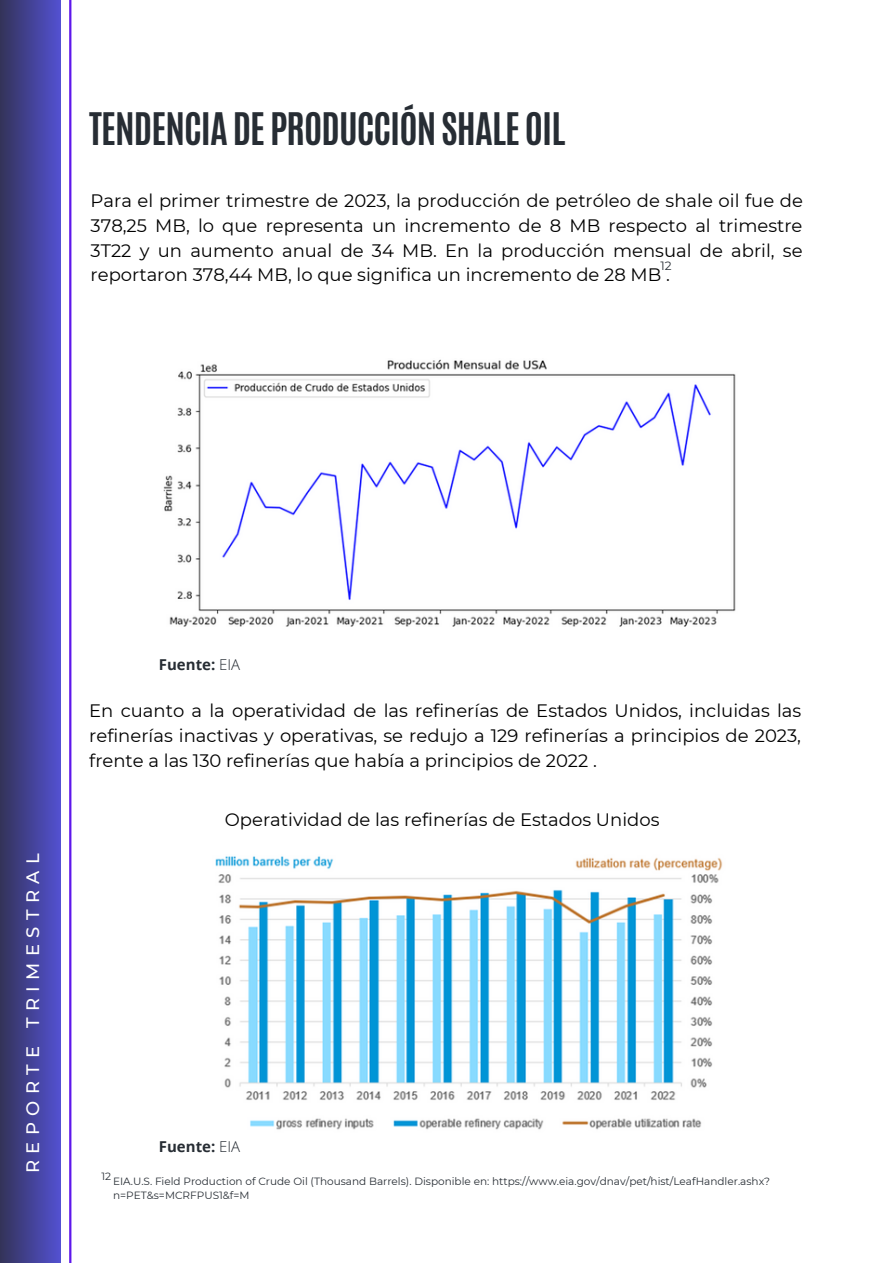
<style>
.page{position:relative;width:893px;height:1264px;background:#fff}
.page>*{position:absolute;margin:0;border:0;box-sizing:border-box;transform-origin:0 0}
.t1{font:700 37.5px "Antonio";letter-spacing:-.025em;color:#272d34}
.t2{font:18px/24.8px "Montserrat";color:#000;text-align:justify}
.t3{font:500 18px "Montserrat";letter-spacing:.355em;color:#fff}
.t4{font:700 15px "Open Sans";color:#272d34}
.t5{font:12px "Montserrat";color:#272d34}
.t6{font:10.5px/14px "Montserrat";color:#272d34}
.s1{font-weight:300}
</style>
<div class="page">
<hr style="left:69px;top:0;width:2px;height:1262px;background:#5e17eb">
<div style="left:0;top:0;width:61px;height:1262px;background:linear-gradient(to right,#343359,#5351d2)"></div>
<img style="left:163px;top:359px;width:573px;height:268px">
<img style="left:215px;top:856px;width:508px;height:274px">
<p class="t1" style="left:89px;top:102px;width:477px">TENDENCIA DE PRODUCCIÓN SHALE OIL</p>
<p class="t2" style="left:91px;top:188px;width:713px">Para el primer trimestre de 2023, la producción de petróleo de shale oil fue de 378,25 MB, lo que representa un incremento de 8 MB respecto al trimestre 3T22 y un aumento anual de 34 MB. En la producción mensual de abril, se reportaron 378,44 MB, lo que significa un incremento de 28 MB .</p>
<p class="t5" style="left:660px;top:258px;width:13px">12</p>
<p class="t3" style="left:22px;top:1173px;width:321px;rotate:-90deg">REPORTE TRIMESTRAL</p>
<p class="t4" style="left:159px;top:654px;width:83px">Fuente: <span class="s1">EIA</span></p>
<p class="t2" style="left:89px;top:698px;width:713px">En cuanto a la operatividad de las refinerías de Estados Unidos, incluidas las refinerías inactivas y operativas, se redujo a 129 refinerías a principios de 2023, frente a las 130 refinerías que había a principios de 2022 .</p>
<p class="t2" style="left:225px;top:807px;width:436px">Operatividad de las refinerías de Estados Unidos</p>
<p class="t4" style="left:159px;top:1136px;width:83px">Fuente: <span class="s1">EIA</span></p>
<p class="t6" style="left:101px;top:1168px;width:11px">12</p>
<p class="t6" style="left:113px;top:1173px;width:658px">EIA.U.S. Field Production of Crude Oil (Thousand Barrels). Disponible en: https://www.eia.gov/dnav/pet/hist/LeafHandler.ashx? n=PET&amp;s=MCRFPUS1&amp;f=M</p>
</div>
